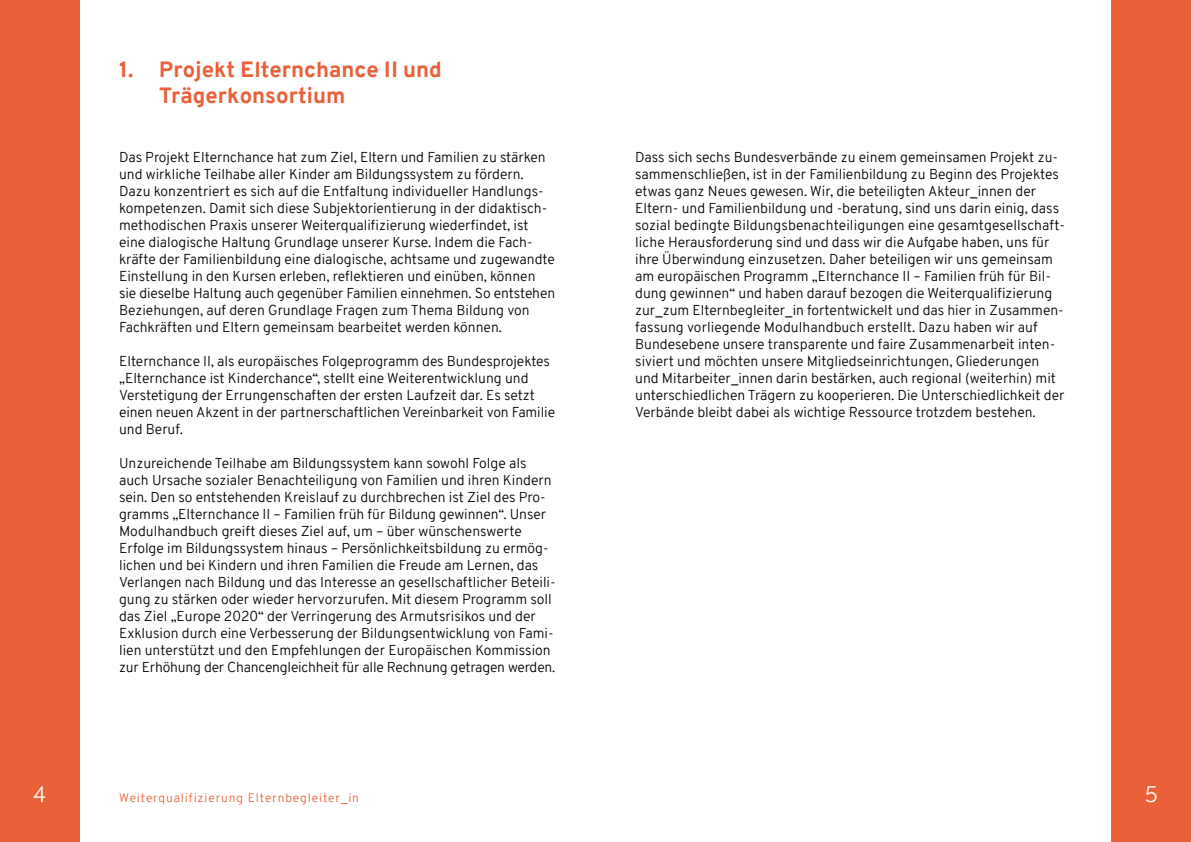
<style>
.page{position:relative;width:1191px;height:842px;background:#fff}
.page>*{position:absolute;margin:0;border:0;box-sizing:border-box;transform-origin:0 0}
.t1{font:700 22px/26.4px "Overpass";color:#e96039}
.t2{font:300 22px "Overpass";color:#fff}
.t3{font:300 14px/17px "Overpass";color:#000}
.t4{font:300 12px "Overpass";letter-spacing:.075em;color:#e96039}
</style>
<div class="page">
<div style="left:1111px;top:0;width:80px;height:842px;background:#e96039"></div>
<div style="left:0;top:0;width:79px;height:842px;background:#e96039"></div>
<h1 class="t1" style="left:159px;top:56px;width:285px;text-indent:-40px">1. Projekt Elternchance II und<br>Trägerkonsortium</h1>
<p class="t3" style="left:119px;top:148px;width:437px">Das Projekt Elternchance hat zum Ziel, Eltern und Familien zu stärken und wirkliche Teilhabe aller Kinder am Bildungssystem zu fördern.<br>Dazu konzentriert es sich auf die Entfaltung individueller Handlungs&shy;kompetenzen. Damit sich diese Subjektorientierung in der didaktisch&shy;methodischen Praxis unserer Weiterqualifizierung wiederfindet, ist eine dialogische Haltung Grundlage unserer Kurse. Indem die Fach&shy;kräfte der Familienbildung eine dialogische, achtsame und zugewandte Einstellung in den Kursen erleben, reflektieren und einüben, können sie dieselbe Haltung auch gegenüber Familien einnehmen. So entstehen Beziehungen, auf deren Grundlage Fragen zum Thema Bildung von Fachkräften und Eltern gemeinsam bearbeitet werden können.</p>
<p class="t3" style="left:119px;top:352px;width:437px">Elternchance II, als europäisches Folgeprogramm des Bundesprojektes „Elternchance ist Kinderchance“, stellt eine Weiterentwicklung und Verstetigung der Errungenschaften der ersten Laufzeit dar. Es setzt einen neuen Akzent in der partnerschaftlichen Vereinbarkeit von Familie und Beruf.</p>
<p class="t3" style="left:119px;top:454px;width:438px">Unzureichende Teilhabe am Bildungssystem kann sowohl Folge als auch Ursache sozialer Benachteiligung von Familien und ihren Kindern sein. Den so entstehenden Kreislauf zu durchbrechen ist Ziel des Pro&shy;gramms „Elternchance II – Familien früh für Bildung gewinnen“. Unser Modulhandbuch greift dieses Ziel auf, um – über wünschenswerte Erfolge im Bildungssystem hinaus – Persönlichkeitsbildung zu ermög&shy;lichen und bei Kindern und ihren Familien die Freude am Lernen, das Verlangen nach Bildung und das Interesse an gesellschaftlicher Beteili&shy;gung zu stärken oder wieder hervorzurufen. Mit diesem Programm soll das Ziel „Europe 2020“ der Verringerung des Armutsrisikos und der Exklusion durch eine Verbesserung der Bildungsentwicklung von Fami&shy;lien unterstützt und den Empfehlungen der Europäischen Kommission zur Erhöhung der Chancengleichheit für alle Rechnung getragen werden.</p>
<p class="t3" style="left:635px;top:148px;width:431px">Dass sich sechs Bundesverbände zu einem gemeinsamen Projekt zu&shy;sammenschließen, ist in der Familienbildung zu Beginn des Projektes etwas ganz Neues gewesen. Wir, die beteiligten Akteur_innen der Eltern- und Familienbildung und -beratung, sind uns darin einig, dass sozial bedingte Bildungsbenachteiligungen eine gesamtgesellschaft&shy;liche Herausforderung sind und dass wir die Aufgabe haben, uns für ihre Überwindung einzusetzen. Daher beteiligen wir uns gemeinsam am europäischen Programm „Elternchance II – Familien früh für Bil&shy;dung gewinnen“ und haben darauf bezogen die Weiterqualifizierung zur_zum Elternbegleiter_in fortentwickelt und das hier in Zusammen&shy;fassung vorliegende Modulhandbuch erstellt. Dazu haben wir auf Bundesebene unsere transparente und faire Zusammenarbeit inten&shy;siviert und möchten unsere Mitgliedseinrichtungen, Gliederungen und Mitarbeiter_innen darin bestärken, auch regional (weiterhin) mit unterschiedlichen Trägern zu kooperieren. Die Unterschiedlichkeit der Verbände bleibt dabei als wichtige Ressource trotzdem bestehen.</p>
<h1 class="t2" style="left:33px;top:781px;width:14px">4</h1>
<h1 class="t2" style="left:1144px;top:781px;width:15px">5</h1>
<p class="t4" style="left:119px;top:791px;width:241px">Weiterqualifizierung Elternbegleiter_in</p>
</div>
